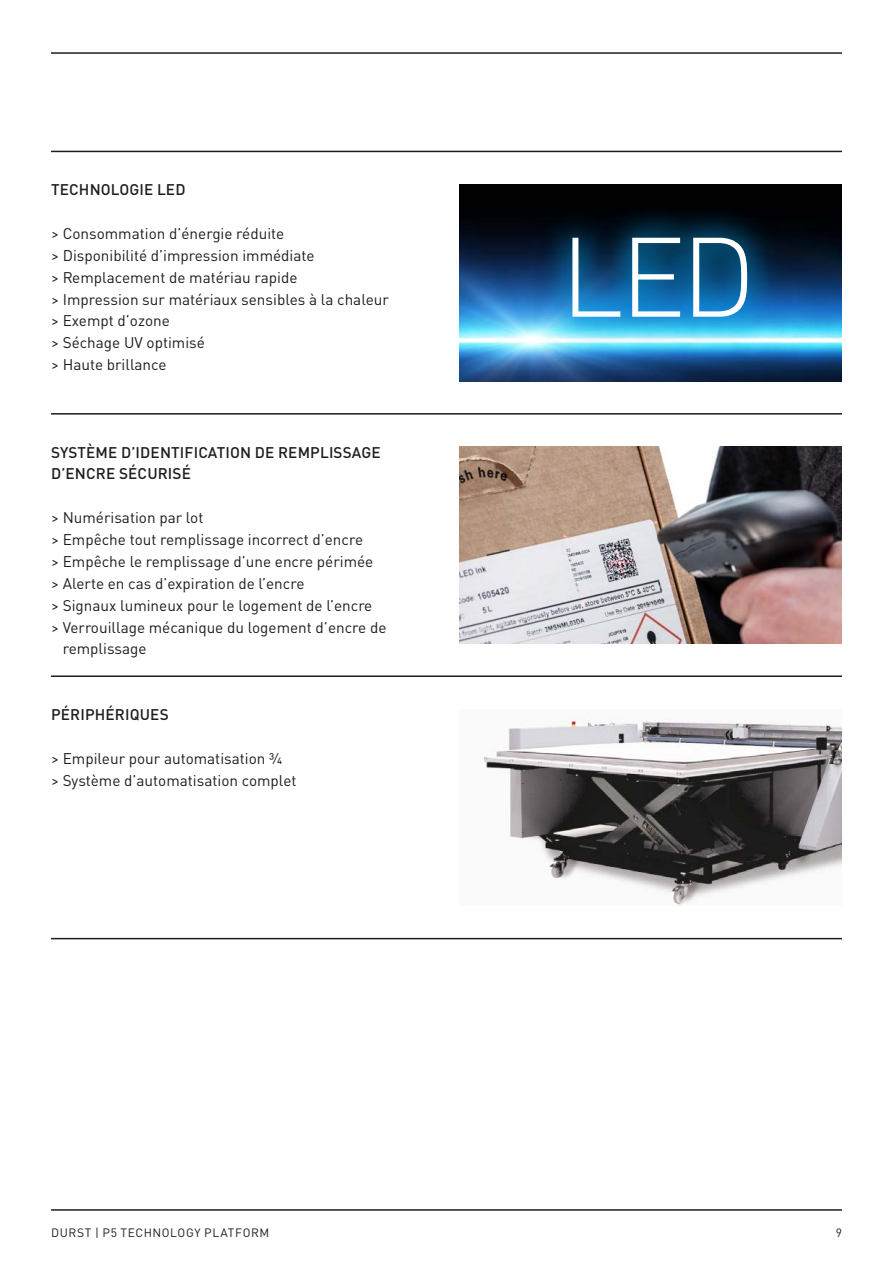
<style>
.page{position:relative;width:893px;height:1263px;background:#fff}
.page>*{position:absolute;margin:0;border:0;box-sizing:border-box;transform-origin:0 0}
.t1{font:300 111px "DINOT";color:#fff}
.t2{font:15.3px/21.9px "DINOT";color:#1d1d1b}
.t3{font:500 15.3px/21.9px "DINOT";letter-spacing:.01em;color:#1d1d1b}
.t4{font:12px "DINOT";letter-spacing:.05em;color:#1d1d1b}
</style>
<div class="page">
<img style="left:459px;top:447px;width:383px;height:196px">
<img style="left:459px;top:184px;width:383px;height:197px">
<div style="left:528px;top:194px;width:262px;height:166px;background:#009bd9;opacity:.75"></div>
<svg style="left:541px;top:207px;width:237px;height:141px;background:#1e6188"></svg>
<img style="left:483px;top:718px;width:359px;height:188px">
<hr style="left:51px;top:413px;width:791px;height:2px;background:#1d1d1b">
<hr style="left:51px;top:675px;width:791px;height:2px;background:#1d1d1b">
<hr style="left:51px;top:938px;width:791px;height:1px;background:#1d1d1b">
<hr style="left:51px;top:151px;width:791px;height:1px;background:#1d1d1b">
<hr style="left:51px;top:52px;width:791px;height:2px;background:#1d1d1b">
<hr style="left:51px;top:1209px;width:791px;height:2px;background:#1d1d1b">
<p class="t3" style="left:51px;top:177px;width:136px">TECHNOLOGIE LED</p>
<p class="t2" style="left:51px;top:221px;width:339px">&gt; Consommation d’énergie réduite<br>&gt; Disponibilité d’impression immédiate<br>&gt; Remplacement de matériau rapide<br>&gt; Impression sur matériaux sensibles à la chaleur &gt; Exempt d’ozone<br>&gt; Séchage UV optimisé<br>&gt; Haute brillance</p>
<p class="t3" style="left:51px;top:440px;width:331px">SYSTÈME D’IDENTIFICATION DE REMPLISSAGE<br>D’ENCRE SÉCURISÉ</p>
<p class="t2" style="left:51px;top:505px;width:154px">&gt; Numérisation par lot</p>
<p class="t2" style="left:51px;top:527px;width:314px">&gt; Empêche tout remplissage incorrect d’encre</p>
<p class="t2" style="left:51px;top:549px;width:324px">&gt; Empêche le remplissage d’une encre périmée</p>
<p class="t2" style="left:51px;top:571px;width:255px">&gt; Alerte en cas d’expiration de l’encre</p>
<p class="t2" style="left:51px;top:593px;width:323px">&gt; Signaux lumineux pour le logement de l’encre</p>
<p class="t2" style="left:51px;top:615px;width:337px">&gt; Verrouillage mécanique du logement d’encre de</p>
<p class="t2" style="left:63px;top:637px;width:85px">remplissage</p>
<p class="t3" style="left:51px;top:702px;width:119px">PÉRIPHÉRIQUES</p>
<p class="t2" style="left:51px;top:746px;width:247px">&gt; Empileur pour automatisation ¾<br>&gt; Système d’automatisation complet</p>
<h1 class="t1" style="left:560px;top:193px;width:197px">LED</h1>
<p class="t4" style="left:51px;top:1224px;width:220px">DURST | P5 TECHNOLOGY PLATFORM</p>
<p class="t4" style="left:836px;top:1224px;width:8px">9</p>
</div>
